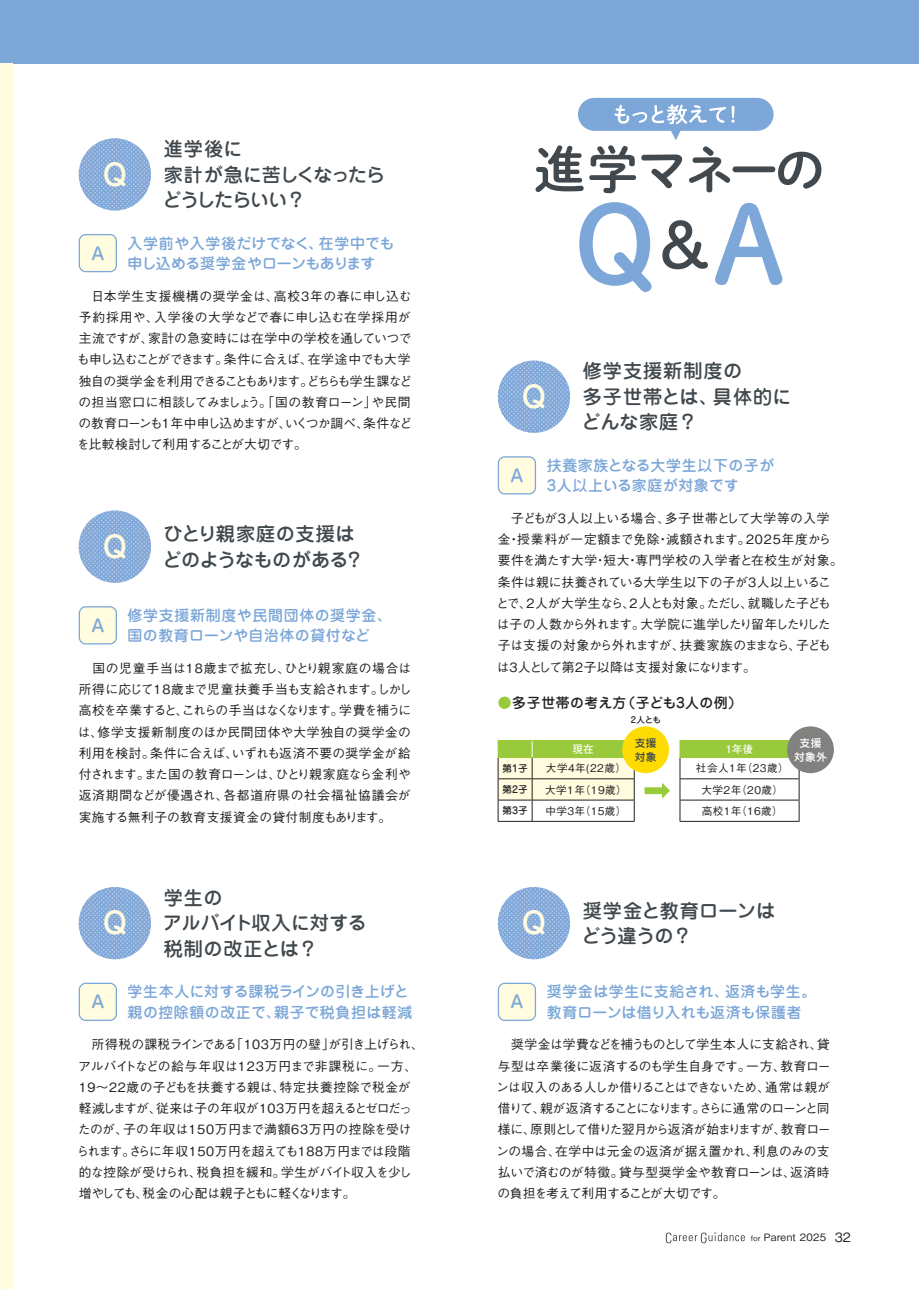
<style>
.page{position:relative;width:919px;height:1289px;background:#fff}
.page>*{position:absolute;margin:0;border:0;box-sizing:border-box;transform-origin:0 0}
.t1{font:29.7px "Jun 34 Pro Medium 90 msp RKSJ H";color:#fffce0}
.t2{font:19.2px/25.5px "Jun 34 Pro Medium 90 msp RKSJ H";letter-spacing:-.005em;color:#41494e;text-align:right}
.t3{font:19.2px/25.5px "Jun 34 Pro Medium 90 msp RKSJ H";letter-spacing:.05em;color:#41494e}
.t4{font:19.2px/25.5px "Jun 34 Pro Medium 90 msp RKSJ H";letter-spacing:-.05em;color:#41494e}
.t5{font:19.2px/25.5px "Jun 34 Pro Medium 90 msp RKSJ H";letter-spacing:-.025em;color:#41494e}
.t6{font:16.95px "Jun 34 Pro Medium 90 msp RKSJ H";color:#7ca7d8}
.t7{font:14.85px/20.2px "Jun 34 Pro Medium 90 msp RKSJ H";letter-spacing:.03em;color:#7ca7d8}
.t8{font:14.85px/20.2px "Jun 34 Pro Medium 90 msp RKSJ H";letter-spacing:.005em;color:#7ca7d8}
.t9{font:14.85px/20.2px "Jun 34 Pro Medium 90 msp RKSJ H";letter-spacing:.01em;color:#7ca7d8}
.t10{font:13.8px "Jun 34 Pro Medium 90 msp RKSJ H";letter-spacing:.03em;color:#231f20}
.t11{font:12.75px/21.3px "Gothic BBB Pro Medium 90 msp RKSJ H";letter-spacing:-.01em;color:#231f20}
.t12{font:10.65px/21.3px "Gothic BBB Pro Medium 90 msp RKSJ H";letter-spacing:.04em;color:#231f20;text-align:center}
.t13{font:10.65px "Futo Go B101 Pro Bold 90 msp RKSJ H";color:#fff}
.t14{font:10.65px/13.8px "Jun 34 Pro Medium 90 msp RKSJ H";color:#fff;text-align:center}
.t15{font:10.65px/13.8px "Jun 34 Pro Medium 90 msp RKSJ H";color:#41494e}
.t16{font:10.05px "Gothic BBB Pro Medium 90 msp RKSJ H";letter-spacing:.035em;color:#231f20}
.t17{font:9.6px "Jun 34 Pro Medium 90 msp RKSJ H";letter-spacing:.01em;color:#231f20}
.t18{font:8.55px "Jun 34 Pro Medium 90 msp RKSJ H";color:#231f20}
.s1{color:#99ca3b}
.s2{font-size:7.5px}
.s3{font-size:12.75px}
</style>
<div class="page">
<div style="left:0;top:0;width:918px;height:64px;background:#7ca7d8"></div>
<div style="left:0;top:64px;width:13px;height:1224px;background:#fffce0"></div>
<svg style="left:79px;top:138px;width:72px;height:72px;background:#8bafdb"></svg>
<div style="left:79px;top:234px;width:37px;height:37px;background:#fffce0;border-radius:6px"></div>
<div style="left:79px;top:234px;width:38px;height:38px;border:1px solid #7ca7d8;border-radius:6px"></div>
<svg style="left:79px;top:510px;width:72px;height:73px;background:#8cafdb"></svg>
<div style="left:79px;top:607px;width:37px;height:37px;background:#fffce0;border-radius:6px"></div>
<div style="left:79px;top:606px;width:38px;height:38px;border:1px solid #7ca7d8;border-radius:6px"></div>
<svg style="left:497px;top:360px;width:73px;height:73px;background:#8db0db"></svg>
<div style="left:498px;top:457px;width:37px;height:37px;background:#fffce0;border-radius:6px"></div>
<div style="left:497px;top:456px;width:39px;height:38px;border:1px solid #7ca7d8;border-radius:6px"></div>
<svg style="left:79px;top:887px;width:72px;height:72px;background:#8bafdb"></svg>
<div style="left:79px;top:983px;width:37px;height:37px;background:#fffce0;border-radius:6px"></div>
<div style="left:79px;top:982px;width:38px;height:38px;border:1px solid #7ca7d8;border-radius:6px"></div>
<svg style="left:497px;top:887px;width:73px;height:72px;background:#8cafdb"></svg>
<div style="left:498px;top:983px;width:37px;height:37px;background:#fffce0;border-radius:6px"></div>
<div style="left:497px;top:982px;width:39px;height:38px;border:1px solid #7ca7d8;border-radius:6px"></div>
<hr style="left:679px;top:821px;width:120px;height:1px;background:#231f20">
<svg style="left:679px;top:740px;width:120px;height:81px"></svg>
<hr style="left:679px;top:757px;width:120px;height:1px;background:#99ca3b">
<hr style="left:497px;top:821px;width:137px;height:1px;background:#231f20">
<svg style="left:497px;top:740px;width:138px;height:81px"></svg>
<hr style="left:497px;top:757px;width:137px;height:1px;background:#99ca3b">
<svg style="left:644px;top:783px;width:26px;height:15px"></svg>
<div style="left:622px;top:726px;width:47px;height:47px;background:#ffdc01;border-radius:50%"></div>
<div style="left:787px;top:726px;width:46px;height:47px;background:#81817f;border-radius:50%"></div>
<div style="left:594px;top:98px;width:163px;height:33px;background:#7ca7d8"></div>
<svg style="left:715px;top:203px;width:67px;height:82px"></svg>
<svg style="left:662px;top:220px;width:45px;height:49px"></svg>
<svg style="left:579px;top:202px;width:72px;height:90px"></svg>
<svg style="left:535px;top:104px;width:286px;height:89px"></svg>
<svg style="left:665px;top:1232px;width:79px;height:11px"></svg>
<h1 class="t1" style="left:103px;top:163px;width:26px">Q</h1>
<h2 class="t4" style="left:162px;top:139px;width:224px">進学後に<br>家計が急に苦しくなったらどうしたらいい？</h2>
<h3 class="t6" style="left:91px;top:247px;width:14px">A</h3>
<p class="t8" style="left:128px;top:235px;width:268px">入学前や入学後だけでなく、在学中でも申し込める奨学金やローンもあります</p>
<p class="t11" style="left:77px;top:287px;width:337px">　日本学生支援機構の奨学金は、高校３年の春に申し込む予約採用や、入学後の大学などで春に申し込む在学採用が主流ですが、家計の急変時には在学中の学校を通していつでも申し込むことができます。条件に合えば、在学途中でも大学独自の奨学金を利用できることもあります。どちらも学生課などの担当窓口に相談してみましょう。「国の教育ローン」や民間の教育ローンも1年中申し込めますが、いくつか調べ、条件などを比較検討して利用することが大切です。</p>
<h2 class="t2" style="left:103px;top:524px;width:259px">ひとり親家庭の支援は<br><sup>Q</sup> どのようなものがある?</h2>
<h3 class="t6" style="left:91px;top:619px;width:14px">A</h3>
<p class="t7" style="left:128px;top:607px;width:266px">修学支援新制度や民間団体の奨学金、国の教育ローンや自治体の貸付など</p>
<p class="t11" style="left:78px;top:659px;width:335px;text-align:justify">　国の児童手当は18歳まで拡充し、ひとり親家庭の場合は所得に応じて18歳まで児童扶養手当も支給されます。しかし高校を卒業すると、これらの手当はなくなります。学費を補うには、修学支援新制度のほか民間団体や大学独自の奨学金の利用を検討。条件に合えば、いずれも返済不要の奨学金が給付されます。また国の教育ローンは、ひとり親家庭なら金利や返済期間などが優遇され、各都道府県の社会福祉協議会が実施する無利子の教育支援資金の貸付制度もあります。</p>
<h1 class="t1" style="left:103px;top:912px;width:26px">Q</h1>
<h2 class="t2" style="left:163px;top:887px;width:206px;text-align:left">学生の<br>アルバイト収入に対する税制の改正とは？</h2>
<h3 class="t6" style="left:91px;top:995px;width:14px">A</h3>
<p class="t7" style="left:128px;top:983px;width:286px">学生本人に対する課税ラインの引き上げと親の控除額の改正で、親子で税負担は軽減</p>
<p class="t11" style="left:77px;top:1035px;width:349px">　所得税の課税ラインである「103万円の壁」が引き上げられ、アルバイトなどの給与年収は123万円まで非課税に。一方、19～22歳の子どもを扶養する親は、特定扶養控除で税金が軽減しますが、従来は子の年収が103万円を超えるとゼロだったのが、子の年収は150万円まで満額63万円の控除を受けられます。さらに年収150万円を超えても188万円までは段階的な控除が受けられ、税負担を緩和。学生がバイト収入を少し増やしても、税金の心配は親子ともに軽くなります。</p>
<h1 class="t1" style="left:521px;top:385px;width:26px">Q</h1>
<h2 class="t3" style="left:581px;top:361px;width:211px">修学支援新制度の<br>多子世帯とは、具体的にどんな家庭？</h2>
<h3 class="t6" style="left:510px;top:469px;width:14px">A</h3>
<p class="t7" style="left:546px;top:457px;width:229px">扶養家族となる大学生以下の子が<br>3人以上いる家庭が対象です</p>
<p class="t11" style="left:496px;top:509px;width:348px">　子どもが3人以上いる場合、多子世帯として大学等の入学金・授業料が一定額まで免除・減額されます。2025年度から要件を満たす大学・短大・専門学校の入学者と在校生が対象。条件は親に扶養されている大学生以下の子が3人以上いることで、2人が大学生なら、2人とも対象。ただし、就職した子どもは子の人数から外れます。大学院に進学したり留年したりした子は支援の対象から外れますが、扶養家族のままなら、子どもは3人として第2子以降は支援対象になります。</p>
<p class="t10" style="left:497px;top:697px;width:246px"><span class="s1">●</span>多子世帯の考え方（子ども3人の例）</p>
<p class="t13" style="left:725px;top:745px;width:29px">1年後</p>
<p class="t12" style="left:696px;top:759px;width:94px">社会人1年（23歳）大学2年（20歳）高校1年（16歳）</p>
<p class="t18" style="left:630px;top:716px;width:32px">2人とも</p>
<p class="t15" style="left:634px;top:737px;width:23px">支援対象</p>
<p class="t14" style="left:794px;top:737px;width:34px">支援対象外</p>
<p class="t13" style="left:572px;top:745px;width:23px">現在</p>
<p class="t17" style="left:502px;top:764px;width:27px">第1子</p>
<p class="t12" style="left:546px;top:759px;width:81px">大学4年(22歳）</p>
<p class="t17" style="left:502px;top:785px;width:27px">第2子</p>
<p class="t12" style="left:545px;top:780px;width:83px">大学1年（19歳）</p>
<p class="t17" style="left:502px;top:807px;width:27px">第3子</p>
<p class="t12" style="left:545px;top:801px;width:82px">中学3年（15歳）</p>
<h2 class="t5" style="left:521px;top:900px;width:255px;text-indent:61px">奨学金と教育ローンは<br><sup>Q</sup> どう違うの？</h2>
<h3 class="t6" style="left:510px;top:995px;width:14px">A</h3>
<p class="t9" style="left:546px;top:983px;width:271px">奨学金は学生に支給され、返済も学生。教育ローンは借り入れも返済も保護者</p>
<p class="t11" style="left:496px;top:1035px;width:336px;text-align:justify">　奨学金は学費などを補うものとして学生本人に支給され、貸与型は卒業後に返済するのも学生自身です。一方、教育ローンは収入のある人しか借りることはできないため、通常は親が借りて、親が返済することになります。さらに通常のローンと同様に、原則として借りた翌月から返済が始まりますが、教育ローンの場合、在学中は元金の返済が据え置かれ、利息のみの支払いで済むのが特徴。貸与型奨学金や教育ローンは、返済時の負担を考えて利用することが大切です。</p>
<p class="t16" style="left:750px;top:1233px;width:101px"><span class="s2">for</span> Parent 2025 <span class="s3">32</span></p>
</div>
